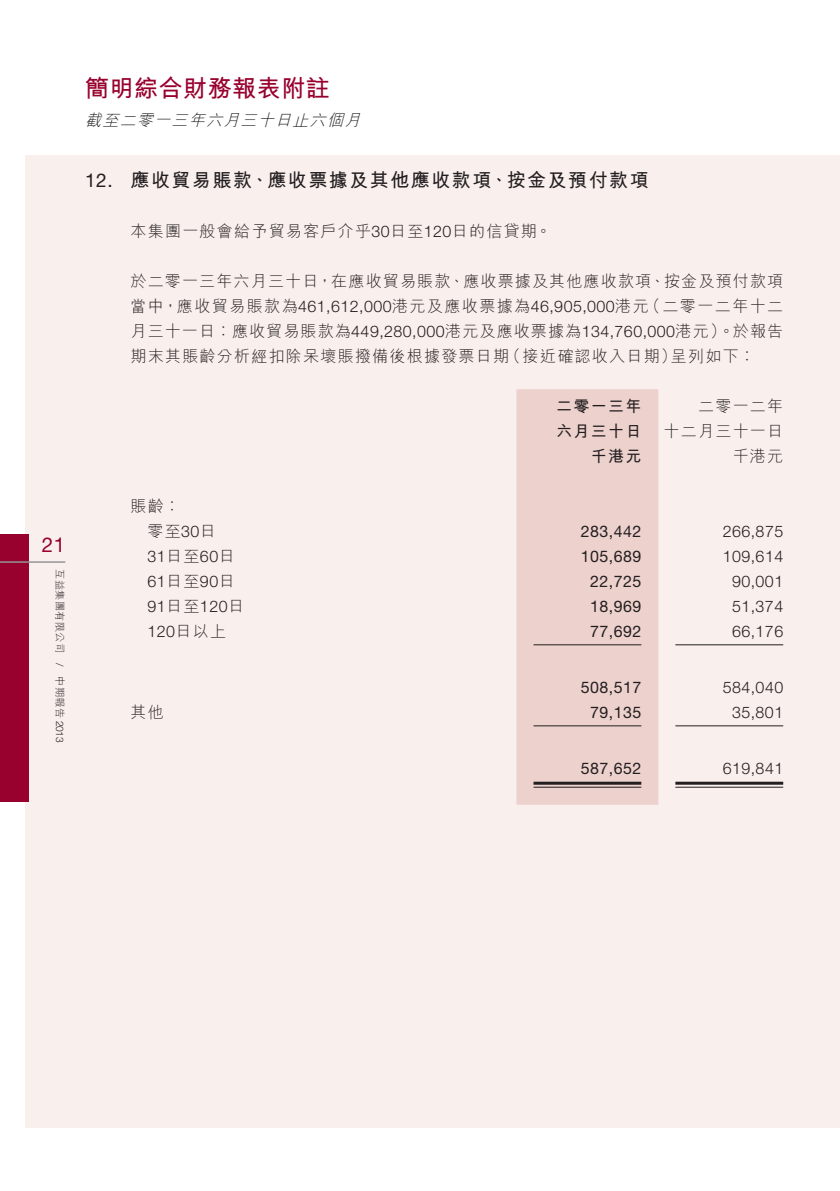
<style>
.page{position:relative;width:840px;height:1191px;background:#fff}
.page>*{position:absolute;margin:0;border:0;box-sizing:border-box;transform-origin:0 0}
.t1{font:700 24px "M Hei HK";letter-spacing:.02em;color:#98012d}
.t2{font:20.4px "Helvetica Neue LT Std";color:#98012d}
.Heading_1{font:700 19px "M Hei HK";letter-spacing:.08em;color:#231f20}
.Heading_1-2{font:19px "Helvetica Neue LT Std";color:#231f20}
.Body_Text{font:300 16px/25px "M Hei HK";letter-spacing:.08em;color:#231f20;text-align:right}
.Body_Text-2{font:300 16px "Helvetica Neue LT Std";letter-spacing:.03em;color:#231f20}
.Body_Text-3{font:16px "Helvetica Neue LT Std";letter-spacing:.03em;color:#231f20}
.t3{font:italic 300 16px "M Hei HK";color:#231f20}
.Body_Text-4{font:700 16px "M Hei HK";letter-spacing:.08em;color:#231f20}
.t4{font:300 10.2px "M Hei HK";letter-spacing:.03em;color:#231f20}
.t5{font:300 10.2px "Helvetica Neue LT Std";color:#231f20}
.s1{font-family:"Helvetica Neue LT Std"}
.s2{font-family:"M Hei HK"}
</style>
<div class="page">
<div style="left:26px;top:155px;width:813px;height:972px;background:#f9efed"></div>
<div style="left:0;top:534px;width:29px;height:267px;background:#98012d"></div>
<hr style="left:0;top:561px;width:65px;height:2px;background:#939598">
<div style="left:516px;top:389px;width:142px;height:415px;background:#edd1cd"></div>
<hr style="left:533px;top:644px;width:108px;height:1px;background:#231f20">
<hr style="left:675px;top:644px;width:107px;height:1px;background:#231f20">
<hr style="left:533px;top:725px;width:108px;height:1px;background:#231f20">
<hr style="left:675px;top:725px;width:107px;height:1px;background:#231f20">
<hr style="left:533px;top:781px;width:108px;height:3px;background:#231f20">
<hr style="left:533px;top:786px;width:108px;height:1px;background:#231f20">
<hr style="left:675px;top:781px;width:107px;height:3px;background:#231f20">
<hr style="left:675px;top:786px;width:107px;height:1px;background:#231f20">
<p class="t2" style="left:42px;top:532px;width:25px">21</p>
<p class="t4" style="left:65px;top:569px;width:85px;rotate:90deg">互益集團有限公司</p>
<p class="t5" style="left:66px;top:663px;width:5px;rotate:90deg">/</p>
<p class="t4" style="left:65px;top:676px;width:68px;rotate:90deg">中期報告 <span class="s1">2013</span></p>
<h1 class="t1" style="left:85px;top:71px;width:246px">簡明綜合財務報表附註</h1>
<p class="t3" style="left:85px;top:112px;width:280px">截至二零一三年六月三十日止六個月</p>
<p class="Heading_1-2" style="left:85px;top:169px;width:29px">12.</p>
<p class="Heading_1" style="left:130px;top:166px;width:519px">應收貿易賬款、應收票據及其他應收款項、按金及預付款項</p>
<p class="Body_Text" style="left:130px;top:218px;width:422px">本集團一般會給予貿易客戶介乎<span class="s1">30</span>日至<span class="s1">120</span>日的信貸期。</p>
<p class="Body_Text" style="left:130px;top:268px;width:653px">於二零一三年六月三十日，在應收貿易賬款、應收票據及其他應收款項、按金及預付款項（二零一二年十二</p>
<p class="Body_Text-2" style="left:130px;top:297px;width:519px"><span class="s2">當中，應收貿易賬款為</span>461,612,000<span class="s2">港元及應收票據為</span>46,905,000<span class="s2">港元</span></p>
<p class="Body_Text" style="left:130px;top:318px;width:653px">月三十一日︰應收貿易賬款為<span class="s1">449,280,000</span>港元及應收票據為<span class="s1">134,760,000</span>港元）。於報告</p>
<p class="Body_Text" style="left:670px;top:343px;width:86px">呈列如下‥</p>
<p class="Body_Text" style="left:504px;top:343px;width:174px">（接近確認收入日期）</p>
<p class="Body_Text" style="left:130px;top:343px;width:380px">期末其賬齡分析經扣除呆壞賬撥備後根據發票日期</p>
<p class="Body_Text-4" style="left:556px;top:395px;width:86px">二零一三年</p>
<p class="Body_Text-4" style="left:556px;top:420px;width:86px">六月三十日</p>
<p class="Body_Text-4" style="left:590px;top:445px;width:52px">千港元</p>
<p class="Body_Text" style="left:697px;top:393px;width:86px">二零一二年</p>
<p class="Body_Text" style="left:663px;top:418px;width:121px">十二月三十一日</p>
<p class="Body_Text" style="left:732px;top:443px;width:52px">千港元</p>
<p class="Body_Text" style="left:130px;top:493px;width:51px">賬齡‥</p>
<p class="Body_Text" style="left:147px;top:518px;width:70px">零至<span class="s1">30</span>日</p>
<p class="Body_Text-3" style="left:580px;top:522px;width:62px">283,442</p>
<p class="Body_Text-2" style="left:722px;top:522px;width:62px">266,875</p>
<p class="Body_Text-2" style="left:147px;top:547px;width:89px">31<span class="s2">日至</span>60<span class="s2">日</span></p>
<p class="Body_Text-3" style="left:580px;top:547px;width:62px">105,689</p>
<p class="Body_Text-2" style="left:722px;top:547px;width:62px">109,614</p>
<p class="Body_Text-2" style="left:147px;top:572px;width:89px">61<span class="s2">日至</span>90<span class="s2">日</span></p>
<p class="Body_Text-3" style="left:589px;top:572px;width:53px">22,725</p>
<p class="Body_Text-2" style="left:731px;top:572px;width:53px">90,001</p>
<p class="Body_Text-2" style="left:147px;top:597px;width:98px">91<span class="s2">日至</span>120<span class="s2">日</span></p>
<p class="Body_Text-3" style="left:589px;top:597px;width:53px">18,969</p>
<p class="Body_Text-2" style="left:731px;top:597px;width:53px">51,374</p>
<p class="Body_Text-2" style="left:147px;top:622px;width:80px">120<span class="s2">日以上</span></p>
<p class="Body_Text-3" style="left:589px;top:622px;width:53px">77,692</p>
<p class="Body_Text-2" style="left:731px;top:622px;width:53px">66,176</p>
<p class="Body_Text-3" style="left:580px;top:678px;width:62px">508,517</p>
<p class="Body_Text-2" style="left:722px;top:678px;width:62px">584,040</p>
<p class="Body_Text" style="left:130px;top:699px;width:35px">其他</p>
<p class="Body_Text-3" style="left:589px;top:703px;width:53px">79,135</p>
<p class="Body_Text-2" style="left:731px;top:703px;width:53px">35,801</p>
<p class="Body_Text-3" style="left:580px;top:759px;width:62px">587,652</p>
<p class="Body_Text-2" style="left:722px;top:759px;width:62px">619,841</p>
</div>
